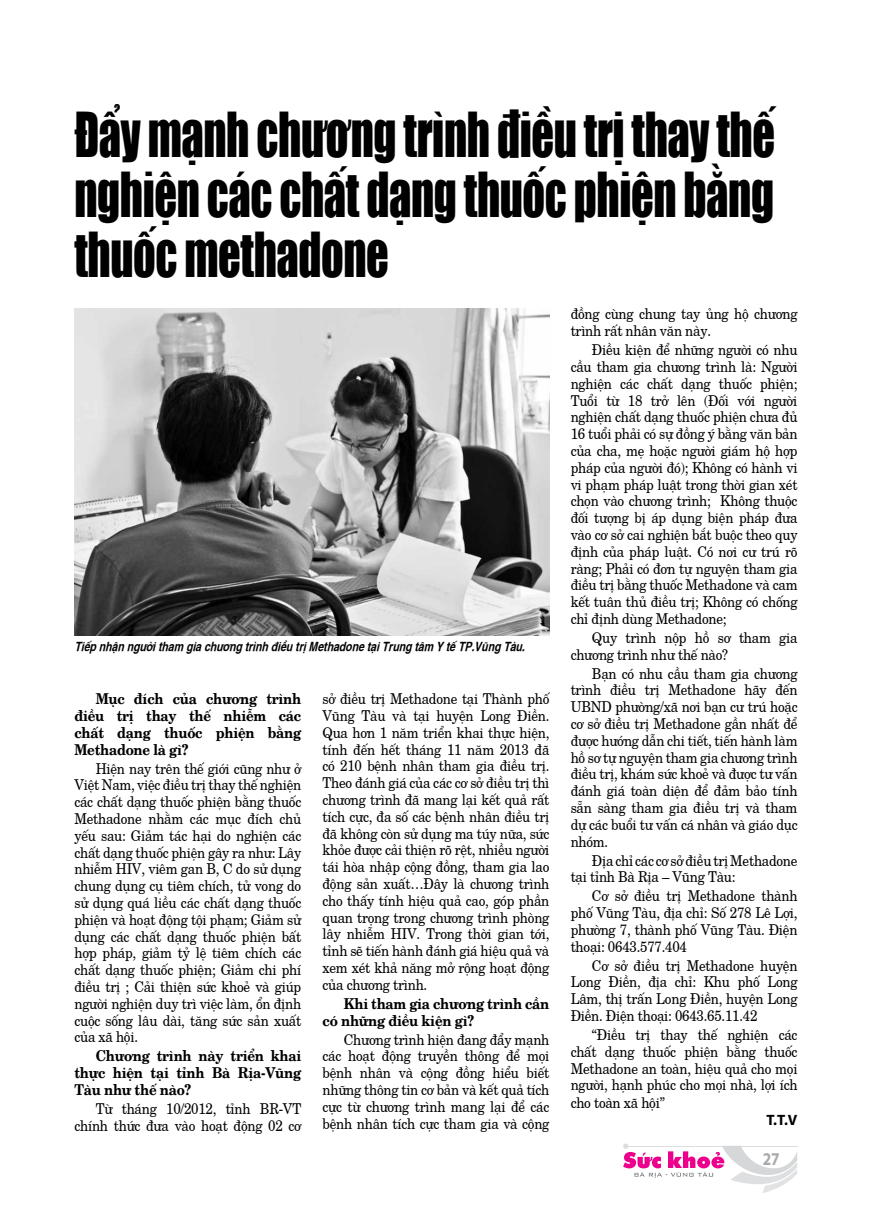
<style>
.page{position:relative;width:872px;height:1212px;background:#fff}
.page>*{position:absolute;margin:0;border:0;box-sizing:border-box;transform-origin:0 0}
.t1{font:57px/60px "Impact";letter-spacing:-.01em;color:#000;text-align:justify;scale:.78 1}
.t2{font:700 18px "Myriad Pro";color:#a7a9ac;scale:.85 1}
.t3{font:15px/16.8px "New Century";letter-spacing:-.02em;color:#000;text-align:justify;scale:.89 1}
.t4{font:700 15px/16.8px "New Century";letter-spacing:-.02em;color:#000;text-align:justify;scale:.89 1}
.t5{font:700 15px "Myriad Pro";color:#000}
.t6{font:italic 700 condensed 12.75px "Helvetica";color:#000}
</style>
<div class="page">
<img style="left:74px;top:308px;width:475px;height:327px">
<svg style="left:623px;top:1143px;width:174px;height:50px"></svg>
<h1 class="t1" style="left:74px;top:101px;width:900px">Đẩy mạnh chương trình điều trị thay thế nghiện các chất dạng thuốc phiện bằng thuốc methadone</h1>
<p class="t6" style="left:74px;top:637px;width:452px">Tiếp nhận người tham gia chương trình điều trị Methadone tại Trung tâm Y tế TP.Vũng Tàu.</p>
<p class="t4" style="left:74px;top:689px;width:256px;text-indent:21px">Mục đích của chương trình điều trị thay thế nhiễm các chất dạng thuốc phiện bằng Methadone là gì?</p>
<p class="t3" style="left:74px;top:758px;width:256px;text-indent:21px">Hiện nay trên thế giới cũng như ở Việt Nam, việc điều trị thay thế nghiện các chất dạng thuốc phiện bằng thuốc Methadone nhằm các mục đích chủ yếu sau: Giảm tác hại do nghiện các chất dạng thuốc phiện gây ra như: Lây nhiễm HIV, viêm gan B, C do sử dụng chung dụng cụ tiêm chích, tử vong do sử dụng quá liều các chất dạng thuốc phiện và hoạt động tội phạm; Giảm sử dụng các chất dạng thuốc phiện bất hợp pháp, giảm tỷ lệ tiêm chích các chất dạng thuốc phiện; Giảm chi phí điều trị ; Cải thiện sức khoẻ và giúp người nghiện duy trì việc làm, ổn định cuộc sống lâu dài, tăng sức sản xuất của xã hội.</p>
<p class="t4" style="left:74px;top:1046px;width:256px;text-indent:21px">Chương trình này triển khai thực hiện tại tỉnh Bà Rịa-Vũng Tàu như thế nào?</p>
<p class="t3" style="left:74px;top:1098px;width:256px;text-align:right">Từ tháng 10/2012, tỉnh BR-VT chính thức đưa vào hoạt động 02 cơ</p>
<p class="t3" style="left:322px;top:689px;width:256px">sở điều trị Methadone tại Thành phố Vũng Tàu và tại huyện Long Điền.<br>Qua hơn 1 năm triển khai thực hiện, tính đến hết tháng 11 năm 2013 đã có 210 bệnh nhân tham gia điều trị.<br>Theo đánh giá của các cơ sở điều trị thì chương trình đã mang lại kết quả rất tích cực, đa số các bệnh nhân điều trị đã không còn sử dụng ma túy nữa, sức khỏe được cải thiện rõ rệt, nhiều người tái hòa nhập cộng đồng, tham gia lao động sản xuất…Đây là chương trình cho thấy tính hiệu quả cao, góp phần quan trọng trong chương trình phòng lây nhiễm HIV. Trong thời gian tới, tỉnh sẽ tiến hành đánh giá hiệu quả và xem xét khả năng mở rộng hoạt động của chương trình.</p>
<p class="t4" style="left:322px;top:993px;width:256px;text-indent:21px">Khi tham gia chương trình cần có những điều kiện gì?</p>
<p class="t3" style="left:322px;top:1029px;width:256px;text-indent:21px">Chương trình hiện đang đẩy mạnh các hoạt động truyền thông để mọi bệnh nhân và cộng đồng hiểu biết những thông tin cơ bản và kết quả tích cực từ chương trình mang lại để các bệnh nhân tích cực tham gia và cộng</p>
<p class="t3" style="left:570px;top:304px;width:256px">đồng cùng chung tay ủng hộ chương trình rất nhân văn này.</p>
<p class="t3" style="left:570px;top:340px;width:256px;text-indent:21px">Điều kiện để những người có nhu cầu tham gia chương trình là: Người nghiện các chất dạng thuốc phiện; Tuổi từ 18 trở lên (Đối với người nghiện chất dạng thuốc phiện chưa đủ 16 tuổi phải có sự đồng ý bằng văn bản của cha, mẹ hoặc người giám hộ hợp pháp của người đó); Không có hành vi vi phạm pháp luật trong thời gian xét chọn vào chương trình; Không thuộc đối tượng bị áp dụng biện pháp đưa vào cơ sở cai nghiện bắt buộc theo quy định của pháp luật. Có nơi cư trú rõ ràng; Phải có đơn tự nguyện tham gia điều trị bằng thuốc Methadone và cam kết tuân thủ điều trị; Không có chống chỉ định dùng Methadone;</p>
<p class="t3" style="left:570px;top:628px;width:256px;text-indent:21px">Quy trình nộp hồ sơ tham gia chương trình như thế nào?</p>
<p class="t3" style="left:570px;top:663px;width:256px;text-indent:21px">Bạn có nhu cầu tham gia chương trình điều trị Methadone hãy đến UBND phường/xã nơi bạn cư trú hoặc cơ sở điều trị Methadone gần nhất để được hướng dẫn chi tiết, tiến hành làm hồ sơ tự nguyện tham gia chương trình điều trị, khám sức khoẻ và được tư vấn đánh giá toàn diện để đảm bảo tính sẵn sàng tham gia điều trị và tham dự các buổi tư vấn cá nhân và giáo dục nhóm.</p>
<p class="t3" style="left:570px;top:850px;width:256px;text-indent:21px">Địa chỉ các cơ sở điều trị Methadone tại tỉnh Bà Rịa – Vũng Tàu:</p>
<p class="t3" style="left:570px;top:886px;width:256px;text-indent:21px">Cơ sở điều trị Methadone thành phố Vũng Tàu, địa chỉ: Số 278 Lê Lợi, phường 7, thành phố Vũng Tàu. Điện thoại: 0643.577.404</p>
<p class="t3" style="left:570px;top:955px;width:256px;text-indent:21px">Cơ sở điều trị Methadone huyện Long Điền, địa chỉ: Khu phố Long Lâm, thị trấn Long Điền, huyện Long Điền. Điện thoại: 0643.65.11.42</p>
<p class="t3" style="left:570px;top:1025px;width:256px;text-indent:21px">“Điều trị thay thế nghiện các chất dạng thuốc phiện bằng thuốc Methadone an toàn, hiệu quả cho mọi người, hạnh phúc cho mọi nhà, lợi ích cho toàn xã hội”</p>
<p class="t5" style="left:766px;top:1110px;width:32px">T.T.V</p>
<p class="t2" style="left:762px;top:1147px;width:21px">27</p>
</div>
